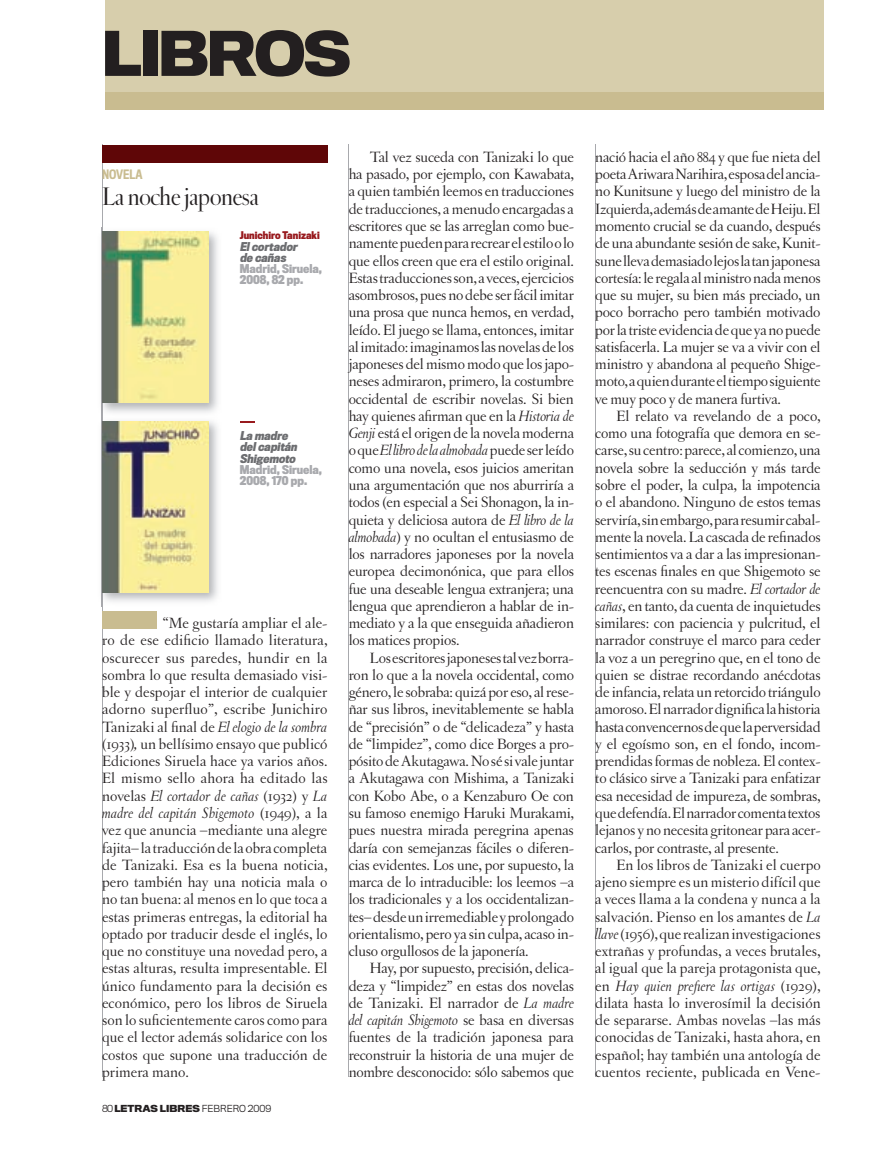
<style>
.page{position:relative;width:893px;height:1149px;background:#fff}
.page>*{position:absolute;margin:0;border:0;box-sizing:border-box;transform-origin:0 0}
.t1{font:700 57px "Titling Gothic FB Normal";letter-spacing:-.04em;color:#231f20}
.t2{font:27px "Letras Display";letter-spacing:-.01em;color:#231f20}
.t3{font:15.75px/17.2px "Letras Oldstyle";letter-spacing:-.015em;color:#231f20;text-align:justify}
.t4{font:500 12px "Titling Gothic FB Cond";color:#c9bc90}
.t5{font:700 11.25px/11.2px "Titling Gothic FB Cond";color:#a8a9ad}
.t6{font:italic 700 11.25px/11.2px "Titling Gothic FB Cond";color:#6c6d70}
.t7{font:700 9.75px "Titling Gothic FB Cond";color:#981a1e}
.t8{font:300 9px "Titling Gothic FB Normal";color:#231f20}
.s1{font-style:italic}
.s2{font-weight:700}
</style>
<div class="page">
<div style="left:105px;top:0;width:719px;height:110px;background:#d7ceac"></div>
<div style="left:105px;top:93px;width:719px;height:17px;background:#c9bc90"></div>
<hr style="left:102px;top:145px;width:1px;height:931px;background:#a8a9ad">
<hr style="left:348px;top:145px;width:1px;height:931px;background:#a8a9ad">
<hr style="left:595px;top:145px;width:1px;height:931px;background:#a8a9ad">
<div style="left:102px;top:145px;width:225px;height:17px;background:#5f0607"></div>
<div style="left:102px;top:610px;width:54px;height:18px;background:#c9bc90"></div>
<img style="left:101px;top:227px;width:117px;height:379px">
<img style="left:102px;top:227px;width:1px;height:379px">
<img style="left:102px;top:232px;width:106px;height:170px">
<img style="left:101px;top:416px;width:117px;height:1px">
<img style="left:102px;top:421px;width:106px;height:171px">
<svg style="left:240px;top:421px;width:15px;height:2px"></svg>
<h1 class="t1" style="left:102px;top:18px;width:251px">LIBROS</h1>
<p class="t4" style="left:102px;top:167px;width:42px">NOVELA</p>
<h2 class="t2" style="left:102px;top:182px;width:159px">La noche japonesa</h2>
<p class="t7" style="left:240px;top:229px;width:82px">Junichiro Tanizaki</p>
<p class="t6" style="left:240px;top:240px;width:61px">Elcortador de cañas</p>
<p class="t5" style="left:240px;top:263px;width:84px">Madrid, Siruela,<br>2008, 82 pp.</p>
<p class="t6" style="left:240px;top:430px;width:61px">La madre delcapitán<br>Shigemoto</p>
<p class="t5" style="left:240px;top:464px;width:84px">Madrid, Siruela,<br>2008, 170 pp.</p>
<p class="t3" style="left:102px;top:614px;width:227px;text-indent:61px">“Me gustaría ampliar el ale&shy;ro de ese edificio llamado literatura, oscurecer sus paredes, hundir en la sombra lo que resulta demasiado visi&shy;ble y despojar el interior de cualquier adorno superfluo”, escribe Junichiro Tanizaki al final de <span class="s1">El elogio de la sombra </span>(1933)<span class="s1">,</span> un bellísimo ensayo que publicó Ediciones Siruela hace ya varios años.<br>El mismo sello ahora ha editado las novelas <span class="s1">El cortador de cañas</span> (1932) y <span class="s1">La madre del capitán Shigemoto</span> (1949), a la vez que anuncia –mediante una alegre fajita– la traducción de la obra completa de Tanizaki. Esa es la buena noticia, pero también hay una noticia mala o no tan buena: al menos en lo que toca a estas primeras entregas, la editorial ha optado por traducir desde el inglés, lo que no constituye una novedad pero, a estas alturas, resulta impresentable. El único fundamento para la decisión es económico, pero los libros de Siruela son lo suficientemente caros como para que el lector además solidarice con los costos que supone una traducción de primera mano.</p>
<p class="t8" style="left:102px;top:1102px;width:171px">80 <span class="s2">LETRAS LIBRES</span> FEBRERO 2009</p>
<p class="t3" style="left:349px;top:148px;width:227px;text-indent:21px">Tal vez suceda con Tanizaki lo que ha pasado, por ejemplo, con Kawabata, a quien también leemos en traducciones de traducciones, a menudo encargadas a escritores que se las arreglan como bue&shy;namente pueden para recrear el estilo o lo que ellos creen que era el estilo original.<br>Estas traducciones son, a veces, ejercicios asombrosos, pues no debe ser fácil imitar una prosa que nunca hemos, en verdad, leído. El juego se llama, entonces, imitar al imitado: imaginamos las novelas de los japoneses del mismo modo que los japo&shy;neses admiraron, primero, la costumbre occidental de escribir novelas. Si bien hay quienes afirman que en la <span class="s1">Historia de Genji</span> está el origen de la novela moderna o que <span class="s1">El libro de la almohada</span> puede ser leído como una novela, esos juicios ameritan una argumentación que nos aburriría a todos (en especial a Sei Shonagon, la in&shy;quieta y deliciosa autora de <span class="s1">El libro de la almohada</span>) y no ocultan el entusiasmo de los narradores japoneses por la novela europea decimonónica, que para ellos fue una deseable lengua extranjera; una lengua que aprendieron a hablar de in&shy;mediato y a la que enseguida añadieron los matices propios.</p>
<p class="t3" style="left:349px;top:648px;width:227px;text-indent:21px">Los escritores japoneses tal vez borra&shy;ron lo que a la novela occidental, como género, le sobraba: quizá por eso, al rese&shy;ñar sus libros, inevitablemente se habla de “precisión” o de “delicadeza” y hasta de “limpidez”, como dice Borges a pro&shy;pósito de Akutagawa. No sé si vale juntar a Akutagawa con Mishima, a Tanizaki con Kobo Abe, o a Kenzaburo Oe con su famoso enemigo Haruki Murakami, pues nuestra mirada peregrina apenas daría con semejanzas fáciles o diferen&shy;cias evidentes. Los une, por supuesto, la marca de lo intraducible: los leemos –a los tradicionales y a los occidentalizan&shy;tes– desde un irremediable y prolongado orientalismo, pero ya sin culpa, acaso in&shy;cluso orgullosos de la japonería.</p>
<p class="t3" style="left:349px;top:959px;width:227px;text-indent:21px">Hay, por supuesto, precisión, delica&shy;deza y “limpidez” en estas dos novelas de Tanizaki. El narrador de <span class="s1">La madre del capitán Shigemoto</span> se basa en diversas fuentes de la tradición japonesa para reconstruir la historia de una mujer de nombre desconocido: sólo sabemos que</p>
<p class="t3" style="left:595px;top:148px;width:227px">nació hacia el año 884 y que fue nieta del poeta Ariwara Narihira, esposa del ancia&shy;no Kunitsune y luego del ministro de la Izquierda, además de amante de Heiju. El momento crucial se da cuando, después de una abundante sesión de sake, Kunit&shy;sune lleva demasiado lejos la tan japonesa cortesía: le regala al ministro nada menos que su mujer, su bien más preciado, un poco borracho pero también motivado por la triste evidencia de que ya no puede satisfacerla. La mujer se va a vivir con el ministro y abandona al pequeño Shige&shy;moto, a quien durante el tiempo siguiente ve muy poco y de manera furtiva.</p>
<p class="t3" style="left:595px;top:407px;width:227px;text-indent:21px">El relato va revelando de a poco, como una fotografía que demora en se&shy;carse, su centro: parece, al comienzo, una novela sobre la seducción y más tarde sobre el poder, la culpa, la impotencia o el abandono. Ninguno de estos temas serviría, sin embargo, para resumir cabal&shy;mente la novela. La cascada de refinados sentimientos va a dar a las impresionan&shy;tes escenas finales en que Shigemoto se reencuentra con su madre. <span class="s1">El cortador de cañas</span>, en tanto, da cuenta de inquietudes similares: con paciencia y pulcritud, el narrador construye el marco para ceder la voz a un peregrino que, en el tono de quien se distrae recordando anécdotas de infancia, relata un retorcido triángulo amoroso. El narrador dignifica la historia hasta convencernos de que la perversidad y el egoísmo son, en el fondo, incom&shy;prendidas formas de nobleza. El contex&shy;to clásico sirve a Tanizaki para enfatizar esa necesidad de impureza, de sombras, que defendía. El narrador comenta textos lejanos y no necesita gritonear para acer&shy;carlos, por contraste, al presente.</p>
<p class="t3" style="left:595px;top:855px;width:227px;text-indent:21px">En los libros de Tanizaki el cuerpo ajeno siempre es un misterio difícil que a veces llama a la condena y nunca a la salvación. Pienso en los amantes de <span class="s1">La llave</span> (1956), querealizan investigaciones extrañas y profundas, a veces brutales, al igual que la pareja protagonista que, en <span class="s1">Hay quien prefiere las ortigas</span> (1929), dilata hasta lo inverosímil la decisión de separarse. Ambas novelas –las más conocidas de Tanizaki, hasta ahora, en español; hay también una antología de cuentos reciente, publicada en Vene-</p>
</div>
